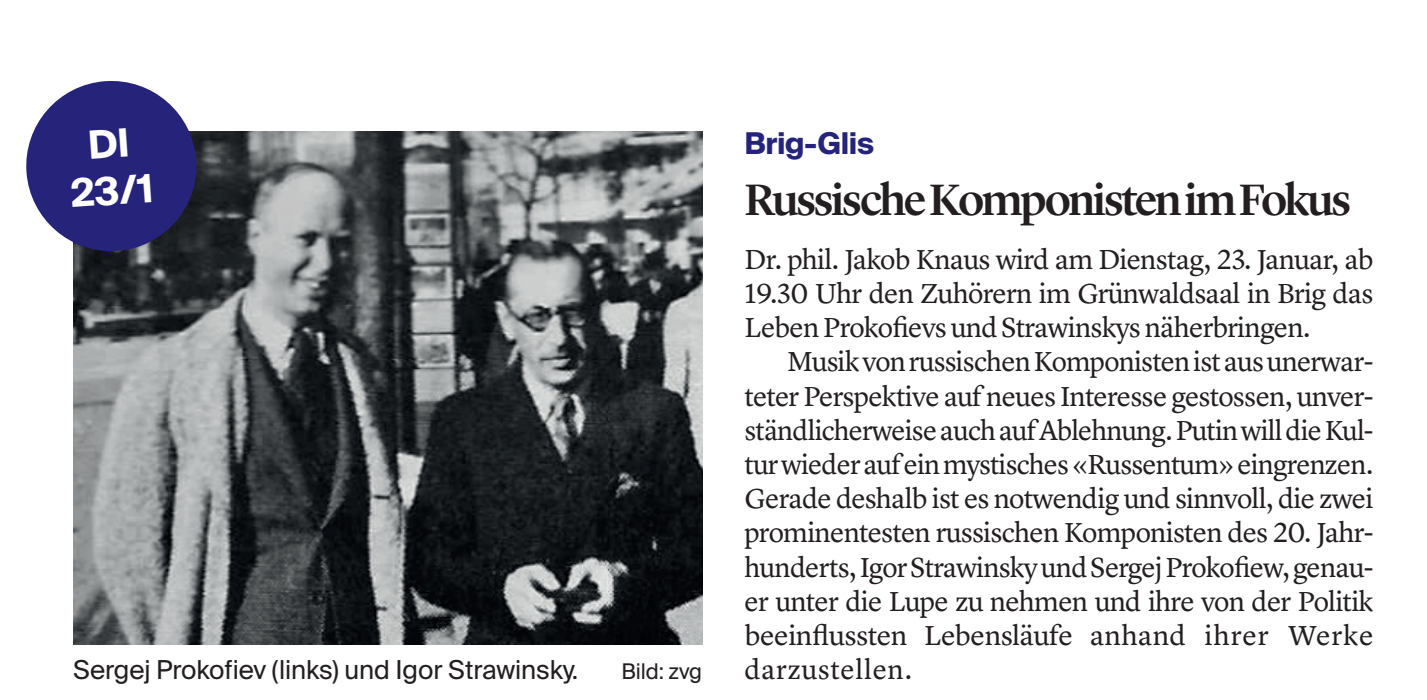
<style>
.page{position:relative;width:1427px;height:700px;background:#fff}
.page>*{position:absolute;margin:0;border:0;box-sizing:border-box;transform-origin:0 0}
.t1{font:500 45.6px "Lyon Display";letter-spacing:-.055em;color:#231f20}
.t2{font:700 39px/46.8px "Suisse Intl";color:#fff;text-align:center}
.t3{font:700 30px "Suisse Intl";letter-spacing:-.015em;color:#26237b}
.t4{font:28.5px/34.2px "Lyon Text";letter-spacing:-.02em;color:#231f20;text-align:justify}
.t5{font:28.5px "Lyon Text";letter-spacing:.025em;color:#231f20}
.t6{font:26.1px "Suisse Intl";letter-spacing:-.005em;color:#231f20}
.t7{font:21.6px "Suisse Intl";letter-spacing:-.005em;color:#231f20}
</style>
<div class="page">
<img style="left:73px;top:131px;width:629px;height:513px">
<svg style="left:26px;top:81px;width:173px;height:173px"></svg>
<h2 class="t2" style="left:66px;top:124px;width:84px;rotate:-4deg">DI<br>23/1</h2>
<p class="t3" style="left:744px;top:126px;width:131px">Brig-Glis</p>
<h1 class="t1" style="left:744px;top:165px;width:608px">Russische Komponisten im Fokus</h1>
<p class="t4" style="left:744px;top:240px;width:630px">Dr. phil. Jakob Knaus wird am Dienstag, 23. Januar, ab 19.30 Uhr den Zuhörern im Grünwaldsaal in Brig das Leben Prokofievs und Strawinskys näherbringen.</p>
<p class="t4" style="left:744px;top:342px;width:630px;text-indent:43px">Musik von russischen Komponisten ist aus unerwar&shy;teter Perspektive auf neues Interesse gestossen, unver&shy;ständlicherweise auch auf Ablehnung. Putin will die Kul&shy;tur wieder auf ein mystisches «Russentum» eingrenzen.<br>Gerade deshalb ist es notwendig und sinnvoll, die zwei prominentesten russischen Komponisten des 20. Jahr&shy;hunderts, Igor Strawinsky und Sergej Prokofiew, genau&shy;er unter die Lupe zu nehmen und ihre von der Politik beeinflussten Lebensläufe anhand ihrer Werke</p>
<p class="t6" style="left:73px;top:655px;width:507px">Sergej Prokofiev (links) und Igor Strawinsky.</p>
<p class="t7" style="left:621px;top:659px;width:82px">Bild: zvg</p>
<p class="t5" style="left:744px;top:648px;width:169px">darzustellen.</p>
</div>
